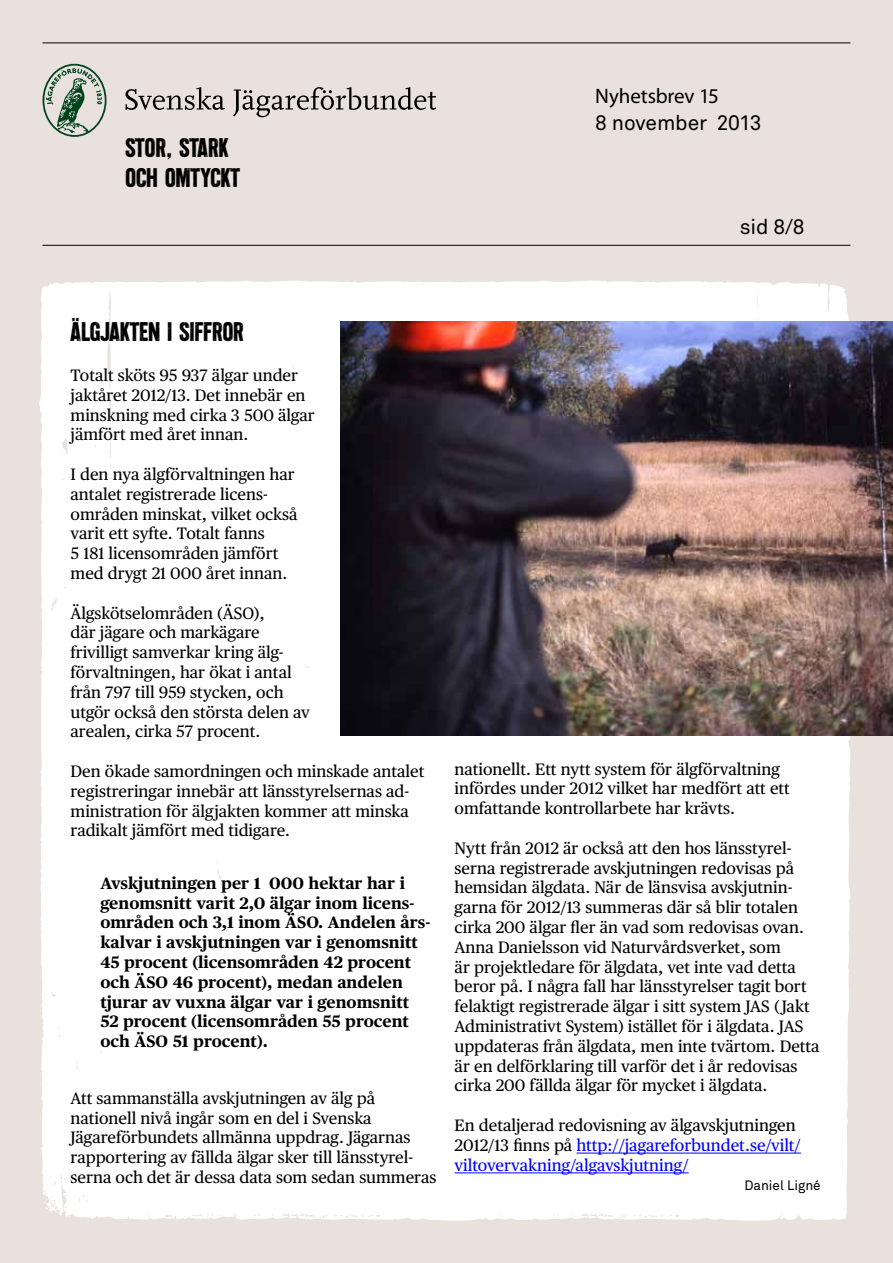
<style>
.page{position:relative;width:893px;height:1263px;background:#e8e1dd}
.page>*{position:absolute;margin:0;border:0;box-sizing:border-box;transform-origin:0 0}
.t1{font:700 27px/30px "Endure";letter-spacing:.005em;color:#000}
.t2{font:21px "Akkurat Std";letter-spacing:-.01em;color:#000}
.t3{font:21px "Myriad Pro";letter-spacing:-.005em;color:#000}
.t4{font:16.5px/19.8px "Publico Text";color:#000}
.t5{font:700 16.5px/19.8px "Publico Text";color:#000}
.t6{font:16.5px/19.8px "Publico Text";color:#00f}
.t7{font:13.5px "Akkurat Std";color:#000}
.s1{color:#000}
</style>
<div class="page">
<hr style="left:43px;top:43px;width:807px;height:1px;background:#000">
<hr style="left:43px;top:245px;width:807px;height:1px;background:#000">
<svg style="left:125px;top:87px;width:100px;height:23px"></svg>
<svg style="left:233px;top:87px;width:203px;height:30px"></svg>
<svg style="left:43px;top:64px;width:64px;height:73px"></svg>
<div style="left:39px;top:281px;width:814px;height:940px;background:#fff"></div>
<hr style="left:576px;top:1153px;width:225px;height:1px;background:#00f">
<hr style="left:455px;top:1172px;width:234px;height:1px;background:#00f">
<img style="left:340px;top:322px;width:553px;height:414px">
<h1 class="t1" style="left:125px;top:133px;width:116px">STOR, STARK<br>OCH OMTYCKT</h1>
<p class="t3" style="left:595px;top:83px;width:125px">Nyhetsbrev 15</p>
<p class="t2" style="left:595px;top:110px;width:168px">8 november 2013</p>
<p class="t2" style="left:740px;top:214px;width:66px">sid 8/8</p>
<h1 class="t1" style="left:71px;top:317px;width:175px">ÄLGJAKTEN I SIFFROR</h1>
<p class="t4" style="left:71px;top:365px;width:246px">Totalt sköts 95 937 älgar under jaktåret 2012/13. Det innebär en minskning med cirka 3 500 älgar jämfört med året innan.</p>
<p class="t4" style="left:71px;top:464px;width:229px">I den nya älgförvaltningen har antalet registrerade licens&shy;områden minskat, vilket också varit ett syfte. Totalt fanns<br>5 181 licensområden jämfört med drygt 21 000 året innan.</p>
<p class="t4" style="left:71px;top:603px;width:241px">Älgskötselområden (ÄSO),<br>där jägare och markägare frivilligt samverkar kring älg&shy;förvaltningen, har ökat i antal från 797 till 959 stycken, och utgör också den största delen av arealen, cirka 57 procent.</p>
<p class="t4" style="left:71px;top:761px;width:355px">Den ökade samordningen och minskade antalet registreringar innebär att länsstyrelsernas ad&shy;ministration för älgjakten kommer att minska radikalt jämfört med tidigare.</p>
<p class="t5" style="left:100px;top:873px;width:332px">Avskjutningen per 1 000 hektar har i genomsnitt varit 2,0 älgar inom licens&shy;områden och 3,1 inom ÄSO. Andelen års&shy;kalvar i avskjutningen var i genomsnitt 45 procent (licensområden 42 procent och ÄSO 46 procent), medan andelen tjurar av vuxna älgar var i genomsnitt 52 procent (licensområden 55 procent och ÄSO 51 procent).</p>
<p class="t4" style="left:71px;top:1088px;width:367px">Att sammanställa avskjutningen av älg på nationell nivå ingår som en del i Svenska Jägareförbundets allmänna uppdrag. Jägarnas rapportering av fällda älgar sker till länsstyrel&shy;serna och det är dessa data som sedan summeras</p>
<p class="t4" style="left:455px;top:759px;width:337px">nationellt. Ett nytt system för älgförvaltning infördes under 2012 vilket har medfört att ett omfattande kontrollarbete har krävts.</p>
<p class="t4" style="left:455px;top:838px;width:366px">Nytt från 2012 är också att den hos länsstyrel&shy;serna registrerade avskjutningen redovisas på hemsidan älgdata. När de länsvisa avskjutnin&shy;garna för 2012/13 summeras där så blir totalen cirka 200 älgar fler än vad som redovisas ovan.<br>Anna Danielsson vid Naturvårdsverket, som<br>är projektledare för älgdata, vet inte vad detta beror på. I några fall har länsstyrelser tagit bort felaktigt registrerade älgar i sitt system JAS ( Jakt Administrativt System) istället för i älgdata. JAS uppdateras från älgdata, men inte tvärtom. Detta är en delförklaring till varför det i år redovisas cirka 200 fällda älgar för mycket i älgdata.</p>
<p class="t6" style="left:455px;top:1115px;width:348px"><span class="s1">En detaljerad redovisning av älgavskjutningen<br>2012/13 finns på</span> http://jagareforbundet.se/vilt/ viltovervakning/algavskjutning/</p>
<p class="t7" style="left:744px;top:1177px;width:78px">Daniel Ligné</p>
</div>
